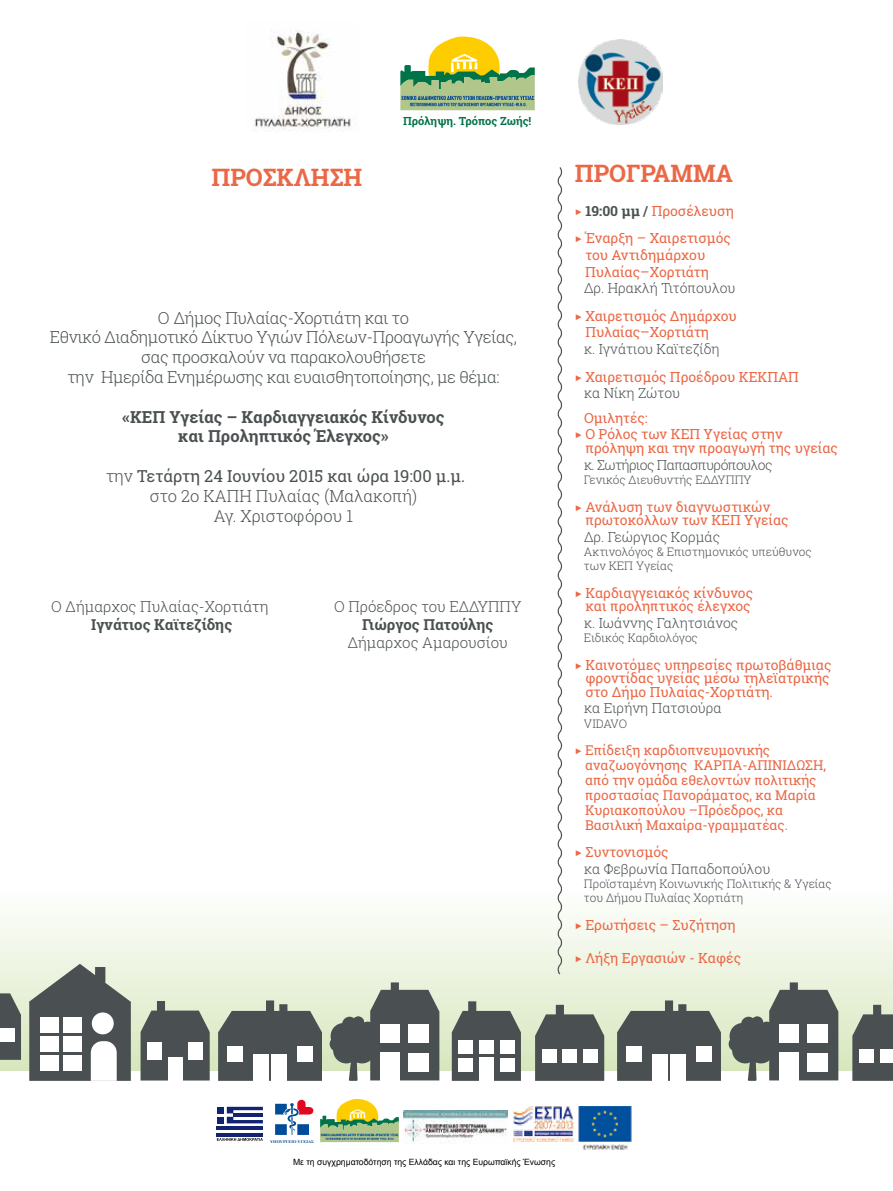
<style>
.page{position:relative;width:893px;height:1191px;background:#fff}
.page>*{position:absolute;margin:0;border:0;box-sizing:border-box;transform-origin:0 0}
.t1{font:700 24px "Roboto Slab";color:#eb6846}
.t2{font:300 16.5px/19.8px "Roboto Slab";letter-spacing:-.02em;color:#4a5051;text-align:center}
.t3{font:300 16.5px/19.8px "Roboto Slab";color:#4a5051;text-align:center}
.t4{font:700 16.5px/19.8px "Roboto Slab";color:#4a5051;text-align:center}
.t5{font:300 15px "Roboto Slab";color:#4a5051}
.t6{font:700 15px "Roboto Slab";color:#4a5051}
.t7{font:13.8px/13.6px "Roboto Slab";color:#eb6846}
.t8{font:300 13.8px/27.6px "Roboto Slab";color:#4a5051;text-align:center}
.t9{font:300 13.8px "Roboto Slab";letter-spacing:-.04em;color:#4a5051}
.t10{font:13.5px/15px "Roboto Slab";color:#eb6846}
.t11{font:300 11.7px/14.1px "Roboto Slab";color:#4a5051}
.t12{font:700 11.1px "Roboto Slab";color:#007448}
.t13{font:8.7px "Arial";color:#000}
.t14{font:700 4.05px "Times New Roman";color:#004793;scale:1.09 1}
.s1{font-weight:400}
.s2{font-family:"PF Agora Slab Pro";font-weight:700}
.s3{font-weight:700;color:#4a5051}
.s4{font-family:"PF Agora Slab Pro";font-weight:700;color:#eb6846}
.s5{font-weight:400;color:#eb6846}
.s6{font-weight:300;color:#4a5051}
</style>
<div class="page">
<div style="left:0;top:883px;width:893px;height:187px;background:linear-gradient(to bottom,#fff,#d4e3bb)"></div>
<svg style="left:330px;top:982px;width:109px;height:98px;background:#7d847d"></svg>
<div style="left:380px;top:1024px;width:20px;height:19px;background:#fff"></div>
<div style="left:408px;top:1024px;width:21px;height:19px;background:#fff"></div>
<div style="left:380px;top:1052px;width:20px;height:28px;background:#fff"></div>
<div style="left:408px;top:1052px;width:21px;height:19px;background:#fff"></div>
<svg style="left:535px;top:1004px;width:69px;height:76px;background:#686f6a"></svg>
<div style="left:542px;top:1049px;width:14px;height:14px;background:#fff"></div>
<div style="left:563px;top:1049px;width:14px;height:14px;background:#fff"></div>
<div style="left:584px;top:1049px;width:14px;height:14px;background:#fff"></div>
<svg style="left:452px;top:1001px;width:69px;height:79px;background:#6a716c"></svg>
<div style="left:459px;top:1058px;width:14px;height:14px;background:#fff"></div>
<div style="left:479px;top:1057px;width:15px;height:23px;background:#fff"></div>
<div style="left:500px;top:1058px;width:15px;height:14px;background:#fff"></div>
<div style="left:459px;top:1040px;width:14px;height:14px;background:#fff"></div>
<div style="left:500px;top:1040px;width:15px;height:14px;background:#fff"></div>
<div style="left:479px;top:1040px;width:15px;height:14px;background:#fff"></div>
<svg style="left:141px;top:1001px;width:69px;height:79px;background:#676e6a"></svg>
<div style="left:168px;top:1057px;width:14px;height:23px;background:#fff"></div>
<div style="left:147px;top:1042px;width:14px;height:18px;background:#fff"></div>
<div style="left:189px;top:1042px;width:14px;height:18px;background:#fff"></div>
<svg style="left:218px;top:1000px;width:104px;height:80px;background:#676d69"></svg>
<div style="left:253px;top:1054px;width:16px;height:26px;background:#fff"></div>
<div style="left:271px;top:1054px;width:16px;height:26px;background:#fff"></div>
<div style="left:227px;top:1046px;width:15px;height:16px;background:#fff"></div>
<div style="left:298px;top:1046px;width:15px;height:16px;background:#fff"></div>
<svg style="left:29px;top:963px;width:102px;height:117px;background:#7d827f"></svg>
<div style="left:40px;top:1036px;width:19px;height:15px;background:#fff"></div>
<div style="left:40px;top:1055px;width:19px;height:16px;background:#fff"></div>
<div style="left:63px;top:1036px;width:19px;height:15px;background:#fff"></div>
<div style="left:40px;top:1017px;width:19px;height:15px;background:#fff"></div>
<div style="left:63px;top:1017px;width:19px;height:15px;background:#fff"></div>
<div style="left:63px;top:1055px;width:19px;height:16px;background:#fff"></div>
<div style="left:92px;top:1012px;width:22px;height:22px;background:#fff;border-radius:50%"></div>
<svg style="left:729px;top:982px;width:109px;height:98px;background:#7d847d"></svg>
<div style="left:779px;top:1024px;width:20px;height:19px;background:#fff"></div>
<div style="left:807px;top:1024px;width:21px;height:19px;background:#fff"></div>
<div style="left:779px;top:1052px;width:20px;height:28px;background:#fff"></div>
<div style="left:807px;top:1052px;width:21px;height:19px;background:#fff"></div>
<svg style="left:852px;top:1004px;width:41px;height:76px;background:#666d68"></svg>
<div style="left:859px;top:1049px;width:14px;height:14px;background:#fff"></div>
<div style="left:880px;top:1049px;width:13px;height:14px;background:#fff"></div>
<svg style="left:617px;top:1000px;width:104px;height:80px;background:#676d69"></svg>
<div style="left:652px;top:1054px;width:16px;height:26px;background:#fff"></div>
<div style="left:670px;top:1054px;width:16px;height:26px;background:#fff"></div>
<div style="left:626px;top:1046px;width:15px;height:16px;background:#fff"></div>
<div style="left:697px;top:1046px;width:15px;height:16px;background:#fff"></div>
<svg style="left:0;top:993px;width:21px;height:66px"></svg>
<div style="left:0;top:1028px;width:15px;height:14px;background:#fff"></div>
<img style="left:578px;top:40px;width:85px;height:84px">
<svg style="left:400px;top:36px;width:135px;height:74px"></svg>
<svg style="left:320px;top:1099px;width:79px;height:43px"></svg>
<img style="left:579px;top:1106px;width:52px;height:44px">
<svg style="left:275px;top:1099px;width:39px;height:36px"></svg>
<img style="left:404px;top:1110px;width:104px;height:33px">
<img style="left:513px;top:1106px;width:61px;height:36px">
<div style="left:217px;top:1106px;width:6px;height:7px;background:#122372"></div>
<div style="left:217px;top:1116px;width:6px;height:7px;background:#122372"></div>
<svg style="left:227px;top:1106px;width:36px;height:17px"></svg>
<hr style="left:217px;top:1126px;width:46px;height:4px;background:#122372">
<hr style="left:217px;top:1133px;width:46px;height:3px;background:#122372">
<svg style="left:217px;top:1138px;width:46px;height:2px"></svg>
<img style="left:253px;top:30px;width:98px;height:102px">
<svg style="left:556px;top:167px;width:8px;height:808px"></svg>
<h1 class="t1" style="left:212px;top:161px;width:152px">ΠΡΟΣΚΛΗΣΗ</h1>
<p class="t12" style="left:403px;top:114px;width:130px">Πρόληψη. Τρόπος Ζωής!</p>
<p class="t2" style="left:50px;top:307px;width:469px">Ο Δήμος Πυλαίας-Χορτιάτη και το<br>Εθνικό Διαδημοτικό Δίκτυο Υγιών Πόλεων-Προαγωγής Υγείας, σας προσκαλούν να παρακολουθήσετε<br>την Ημερίδα Ενημέρωσης και ευαισθητοποίησης, με θέμα:</p>
<p class="t4" style="left:122px;top:406px;width:324px">«ΚΕΠ Υγείας – Καρδιαγγειακός Κίνδυνος και Προληπτικός Έλεγχος»</p>
<p class="t3" style="left:106px;top:466px;width:360px">την <span class="s1">Τετάρτη 24 Ιουνίου 2015 και ώρα 19:00 μ.μ. </span>στο 2ο ΚΑΠΗ Πυλαίας (Μαλακοπή)<br>Αγ. Χριστοφόρου 1</p>
<p class="t5" style="left:51px;top:596px;width:219px">Ο Δήμαρχος Πυλαίας-Χορτιάτη</p>
<p class="t6" style="left:91px;top:614px;width:143px">Ιγνάτιος Καϊτεζίδης</p>
<p class="t5" style="left:334px;top:596px;width:189px">Ο Πρόεδρος του ΕΔΔΥΠΠΥ</p>
<p class="t6" style="left:362px;top:614px;width:133px">Γιώργος Πατούλης</p>
<p class="t5" style="left:348px;top:632px;width:162px">Δήμαρχος Αμαρουσίου</p>
<h1 class="t1" style="left:575px;top:157px;width:160px">ΠΡΟΓΡΑΜΜΑ</h1>
<p class="t7" style="left:575px;top:197px;width:160px;line-height:27.6px"><span class="s2">‣</span> <span class="s3">19:00 μμ /</span> Προσέλευση <span class="s2">‣</span> Έναρξη – Χαιρετισμός</p>
<p class="t7" style="left:585px;top:246px;width:125px;line-height:16.6px">του Αντιδημάρχου<br>Πυλαίας–Χορτιάτη</p>
<p class="t8" style="left:575px;top:274px;width:163px">Δρ. Ηρακλή Τιτόπουλου <span class="s4">‣</span> <span class="s5">Χαιρετισμός Δημάρχου</span></p>
<p class="t7" style="left:585px;top:325px;width:125px">Πυλαίας–Χορτιάτη</p>
<p class="t7" style="left:575px;top:335px;width:226px;line-height:27.6px;text-indent:9px"><span class="s6">κ. Ιγνάτιου Καϊτεζίδη<br></span><span class="s2">‣</span> Χαιρετισμός Προέδρου ΚΕΚΠΑΠ</p>
<p class="t8" style="left:584px;top:379px;width:98px">κα Νίκη Ζώτου</p>
<p class="t7" style="left:575px;top:409px;width:209px;line-height:16.6px;text-indent:9px">Ομιλητές:<br><span class="s2">‣</span> Ο Ρόλος των ΚΕΠ Υγείας στην</p>
<p class="t7" style="left:585px;top:441px;width:254px">πρόληψη και την προαγωγή της υγείας</p>
<p class="t9" style="left:584px;top:455px;width:190px">κ. Σωτήριος Παπασπυρόπουλος</p>
<p class="t11" style="left:584px;top:472px;width:169px">Γενικός Διευθυντής ΕΔΔΥΠΠΥ</p>
<p class="t7" style="left:585px;top:500px;width:205px;text-indent:-10px"><span class="s2">‣</span> Ανάλυση των διαγνωστικών πρωτοκόλλων των ΚΕΠ Υγείας</p>
<p class="t8" style="left:584px;top:523px;width:138px">Δρ. Γεώργιος Κορμάς</p>
<p class="t11" style="left:584px;top:544px;width:229px">Ακτινολόγος &amp; Επιστημονικός υπεύθυνος των ΚΕΠ Υγείας</p>
<p class="t7" style="left:575px;top:586px;width:180px;text-align:center"><span class="s2">‣</span> Καρδιαγγειακός κίνδυνος και προληπτικός έλεγχος</p>
<p class="t8" style="left:584px;top:609px;width:156px">κ. Ιωάννης Γαλητσιάνος</p>
<p class="t11" style="left:584px;top:630px;width:115px">Ειδικός Καρδιολόγος</p>
<p class="t7" style="left:585px;top:657px;width:248px;text-indent:-10px"><span class="s2">‣</span> Καινοτόμες υπηρεσίες πρωτοβάθμιας φροντίδας υγείας μέσω τηλεϊατρικής στο Δήμο Πυλαίας-Χορτιάτη.</p>
<p class="t8" style="left:584px;top:694px;width:139px">κα Ειρήνη Πατσιούρα</p>
<p class="t11" style="left:584px;top:716px;width:45px">VIDAVO</p>
<p class="t10" style="left:585px;top:742px;width:242px;text-indent:-10px"><span class="s2">‣</span> Επίδειξη καρδιοπνευμονικής αναζωογόνησης ΚΑΡΠΑ-ΑΠΙΝΙΔΩΣΗ, από την ομάδα εθελοντών πολιτικής προστασίας Πανοράματος, κα Μαρία<br>Κυριακοπούλου –Πρόεδρος, κα<br>Βασιλική Μαχαίρα-γραμματέας.</p>
<p class="t8" style="left:584px;top:843px;width:188px;line-height:16.6px;text-align:left;text-indent:-9px"><span class="s4">‣</span> <span class="s5">Συντονισμός<br></span>κα Φεβρωνία Παπαδοπούλου</p>
<p class="t11" style="left:584px;top:876px;width:249px">Προϊσταμένη Κοινωνικής Πολιτικής &amp; Υγείας του Δήμου Πυλαίας Χορτιάτη</p>
<p class="t7" style="left:575px;top:917px;width:162px"><span class="s2">‣</span> Ερωτήσεις – Συζήτηση</p>
<p class="t7" style="left:575px;top:951px;width:168px"><span class="s2">‣</span> Λήξη Εργασιών - Καφές</p>
<p class="t14" style="left:270px;top:1138px;width:42px">ΥΠΟΥΡΓΕΙΟ ΥΓΕΙΑΣ</p>
<p class="t13" style="left:293px;top:1156px;width:264px">Με τη συγχρηματοδότηση της Ελλάδας και της Ευρωπαϊκής Ένωσης</p>
</div>
